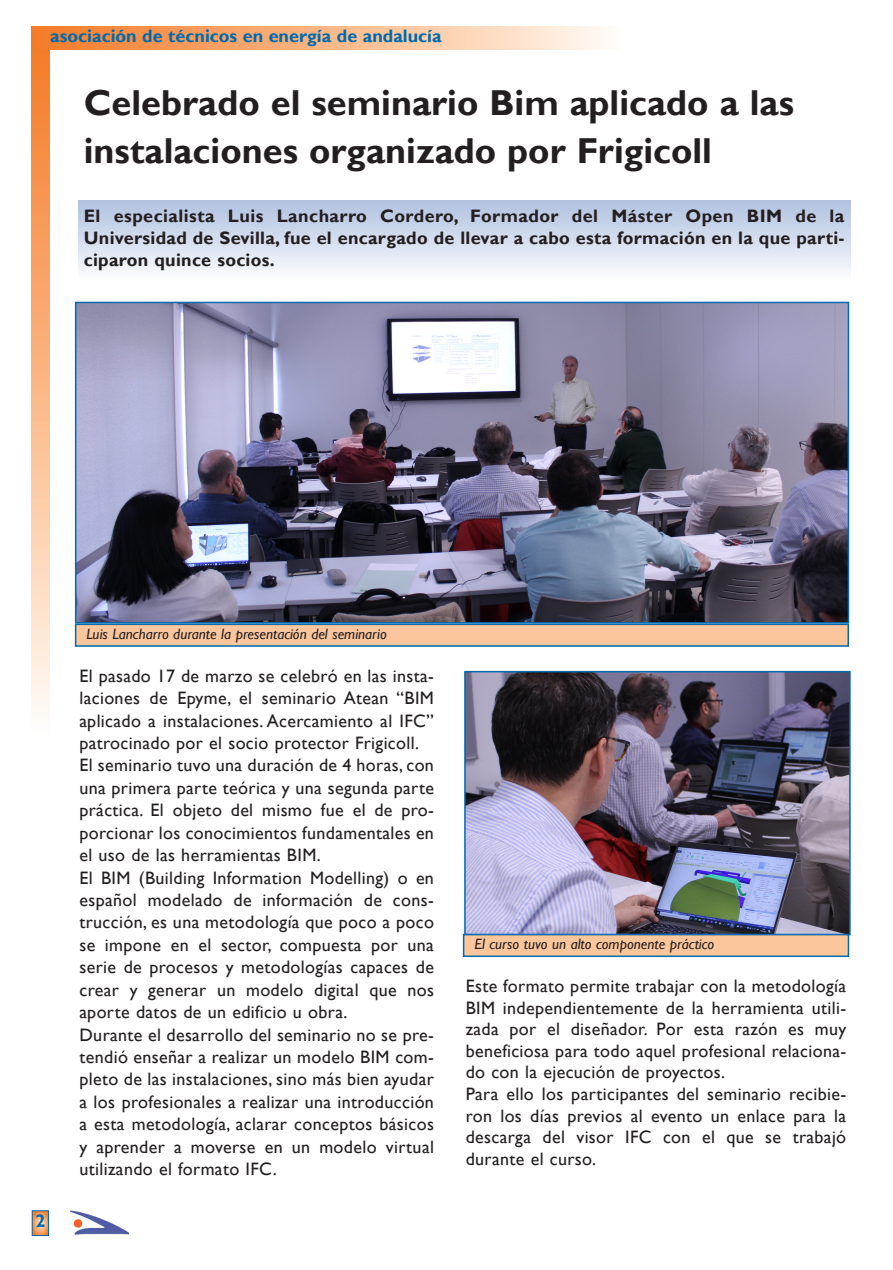
<style>
.page{position:relative;width:893px;height:1270px;background:#fff}
.page>*{position:absolute;margin:0;border:0;box-sizing:border-box;transform-origin:0 0}
.t1{font:700 36px/48px "Gill Sans";color:#231f20}
.t2{font:18px/22.4px "Gill Sans";letter-spacing:.02em;color:#231f20}
.t3{font:700 18px/21.6px "Gill Sans";letter-spacing:.015em;color:#231f20;text-align:justify}
.t4{font:700 18px "Gill Sans";color:#006aad}
.t5{font:italic 15px "Gill Sans";color:#231f20}
</style>
<div class="page">
<svg style="left:34px;top:1212px;width:13px;height:21px"></svg>
<div style="left:32px;top:1210px;width:17px;height:25px;border:1px solid #006aad"></div>
<img style="left:70px;top:1210px;width:59px;height:25px">
<div style="left:32px;top:48px;width:17px;height:687px;background:linear-gradient(to bottom,#f47923,#fffaf3)"></div>
<div style="left:32px;top:26px;width:588px;height:23px;background:linear-gradient(to right,#f47822,#fff9f1)"></div>
<div style="left:78px;top:201px;width:772px;height:78px;background:linear-gradient(to bottom,#b1c2e0,#fafbfd)"></div>
<img style="left:78px;top:305px;width:768px;height:315px">
<div style="left:75px;top:302px;width:774px;height:321px;border:2px solid #006aad"></div>
<div style="left:76px;top:625px;width:771px;height:20px;background:#fbc69c"></div>
<div style="left:75px;top:623px;width:774px;height:24px;border:2px solid #006aad"></div>
<img style="left:467px;top:674px;width:380px;height:258px">
<div style="left:464px;top:671px;width:386px;height:264px;border:2px solid #006aad"></div>
<div style="left:464px;top:935px;width:383px;height:20px;background:#fbc69c"></div>
<div style="left:463px;top:934px;width:386px;height:23px;border:2px solid #006aad"></div>
<p class="t4" style="left:50px;top:25px;width:393px">asociación de técnicos en energía de andalucía</p>
<h1 class="t1" style="left:84px;top:78px;width:711px">Celebrado el seminario Bim aplicado a las instalaciones organizado por Frigicoll</h1>
<p class="t3" style="left:84px;top:205px;width:762px">El especialista Luis Lancharro Cordero, Formador del Máster Open BIM de la Universidad de Sevilla, fue el encargado de llevar a cabo esta formación en la que parti&shy;ciparon quince socios.</p>
<p class="t4" style="left:35px;top:1210px;width:11px">2</p>
<p class="t5" style="left:86px;top:624px;width:302px">Luis Lancharro durante la presentación del seminario</p>
<p class="t2" style="left:79px;top:664px;width:356px">El pasado 17 de marzo se celebró en las insta&shy;laciones de Epyme, el seminario Atean “BIM aplicado a instalaciones. Acercamiento al IFC” patrocinado por el socio protector Frigicoll.<br>El seminario tuvo una duración de 4 horas, con una primera parte teórica y una segunda parte práctica. El objeto del mismo fue el de pro&shy;porcionar los conocimientos fundamentales en el uso de las herramientas BIM.<br>El BIM (Building Information Modelling) o en español modelado de información de cons&shy;trucción, es una metodología que poco a poco se impone en el sector, compuesta por una serie de procesos y metodologías capaces de crear y generar un modelo digital que nos aporte datos de un edificio u obra.<br>Durante el desarrollo del seminario no se pre&shy;tendió enseñar a realizar un modelo BIM com&shy;pleto de las instalaciones, sino más bien ayudar a los profesionales a realizar una introducción a esta metodología, aclarar conceptos básicos y aprender a moverse en un modelo virtual utilizando el formato IFC.</p>
<p class="t5" style="left:474px;top:935px;width:241px">El curso tuvo un alto componente práctico</p>
<p class="t2" style="left:465px;top:975px;width:382px;line-height:21.6px">Este formato permite trabajar con la metodología BIM independientemente de la herramienta utili&shy;zada por el diseñador. Por esta razón es muy beneficiosa para todo aquel profesional relaciona&shy;do con la ejecución de proyectos.<br>Para ello los participantes del seminario recibie&shy;ron los días previos al evento un enlace para la descarga del visor IFC con el que se trabajó durante el curso.</p>
</div>
